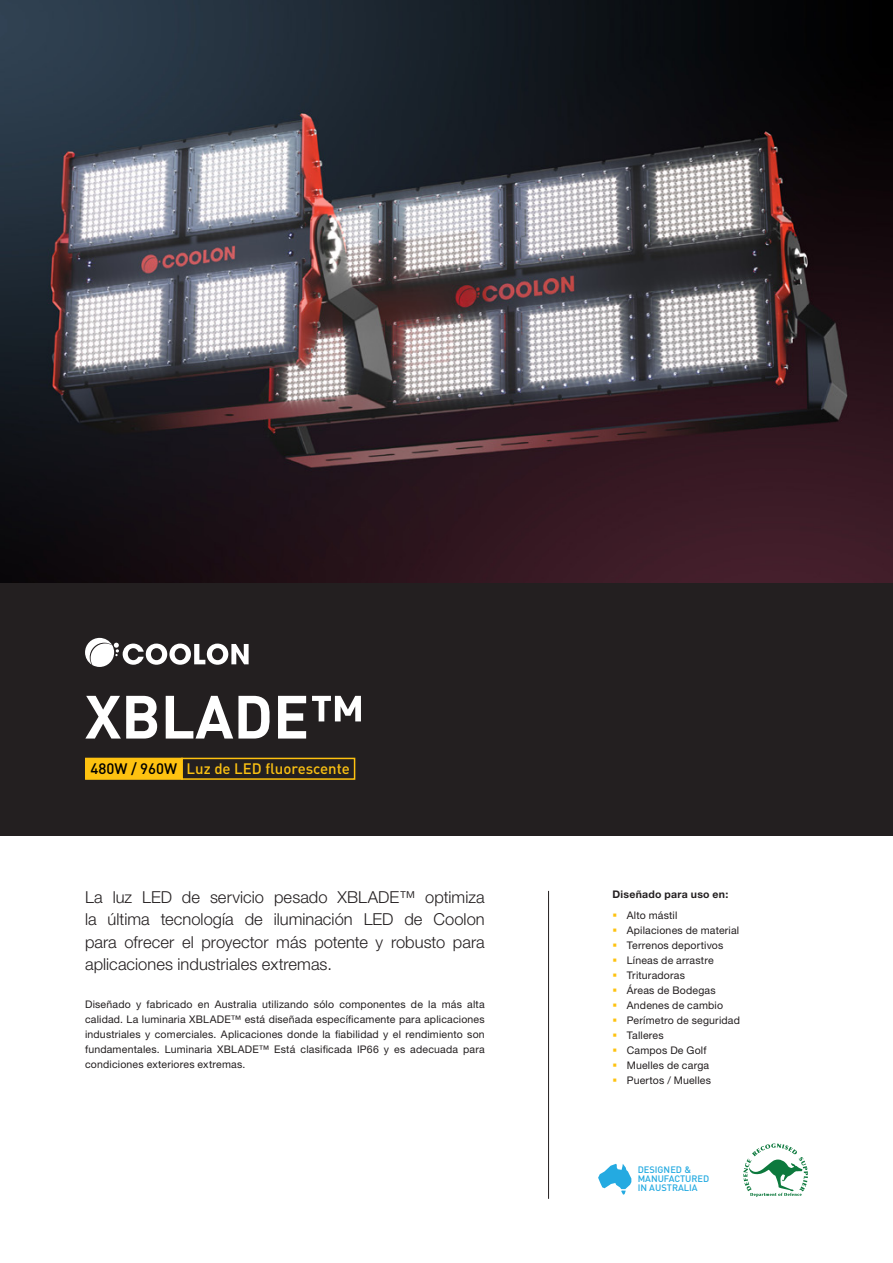
<style>
.page{position:relative;width:893px;height:1263px;background:#fff}
.page>*{position:absolute;margin:0;border:0;box-sizing:border-box;transform-origin:0 0}
.t1{font:700 60px "DIN Pro";color:#fff}
.t2{font:300 16.5px/22.5px "Helvetica Neue LT Std";color:#231f20;text-align:justify}
.t3{font:500 15px "DIN Pro";color:#fbc112}
.t4{font:500 15px "DIN Pro";color:#000}
.t5{font:10.5px/15px "Helvetica Neue LT Std";letter-spacing:.02em;color:#231f20;text-align:justify}
.t6{font:700 10.5px "Helvetica Neue LT Std";letter-spacing:.025em;color:#231f20}
.t7{font:500 9.3px/9.3px "DIN Pro";color:#24aae1}
</style>
<div class="page">
<div style="left:0;top:583px;width:893px;height:253px;background:#231f20"></div>
<svg style="left:743px;top:1143px;width:65px;height:54px"></svg>
<svg style="left:598px;top:1164px;width:33px;height:31px"></svg>
<hr style="left:548px;top:891px;width:1px;height:308px;background:#231f20">
<svg style="left:85px;top:638px;width:164px;height:29px"></svg>
<div style="left:181px;top:758px;width:174px;height:22px;border:2px solid #fec210"></div>
<div style="left:86px;top:758px;width:96px;height:21px;background:#fec210"></div>
<div style="left:85px;top:758px;width:98px;height:22px;border:2px solid #fec210"></div>
<img style="left:0;top:0;width:893px;height:583px">
<p class="t1" style="left:85px;top:676px;width:281px">XBLADE™</p>
<p class="t4" style="left:90px;top:759px;width:88px">480W / 960W</p>
<p class="t3" style="left:187px;top:759px;width:165px">Luz de LED fluorescente</p>
<p class="t2" style="left:85px;top:885px;width:401px">La luz LED de servicio pesado XBLADE™ optimiza la última tecnología de iluminación LED de Coolon para ofrecer el proyector más potente y robusto para aplicaciones industriales extremas.</p>
<p class="t5" style="left:85px;top:996px;width:401px">Diseñado y fabricado en Australia utilizando sólo componentes de la más alta calidad. La luminaria XBLADE™ está diseñada específicamente para aplicaciones industriales y comerciales. Aplicaciones donde la fiabilidad y el rendimiento son fundamentales. Luminaria XBLADE™ Está clasificada IP66 y es adecuada para condiciones exteriores extremas.</p>
<p class="t6" style="left:612px;top:888px;width:117px">Diseñado para uso en:</p>
<p class="t5" style="left:627px;top:907px;width:52px">Alto mástil</p>
<p class="t5" style="left:627px;top:922px;width:114px">Apilaciones de material</p>
<p class="t5" style="left:627px;top:937px;width:98px">Terrenos deportivos</p>
<p class="t5" style="left:627px;top:952px;width:88px">Líneas de arrastre</p>
<p class="t5" style="left:627px;top:967px;width:60px">Trituradoras</p>
<p class="t5" style="left:627px;top:982px;width:90px">Áreas de Bodegas</p>
<p class="t5" style="left:627px;top:997px;width:98px">Andenes de cambio</p>
<p class="t5" style="left:627px;top:1012px;width:115px">Perímetro de seguridad</p>
<p class="t5" style="left:627px;top:1027px;width:38px">Talleres</p>
<p class="t5" style="left:627px;top:1042px;width:81px">Campos De Golf</p>
<p class="t5" style="left:627px;top:1057px;width:84px">Muelles de carga</p>
<p class="t5" style="left:627px;top:1072px;width:86px">Puertos / Muelles</p>
<p class="t7" style="left:638px;top:1164px;width:73px">DESIGNED &amp;<br>MANUFACTURED<br>IN AUSTRALIA</p>
</div>
